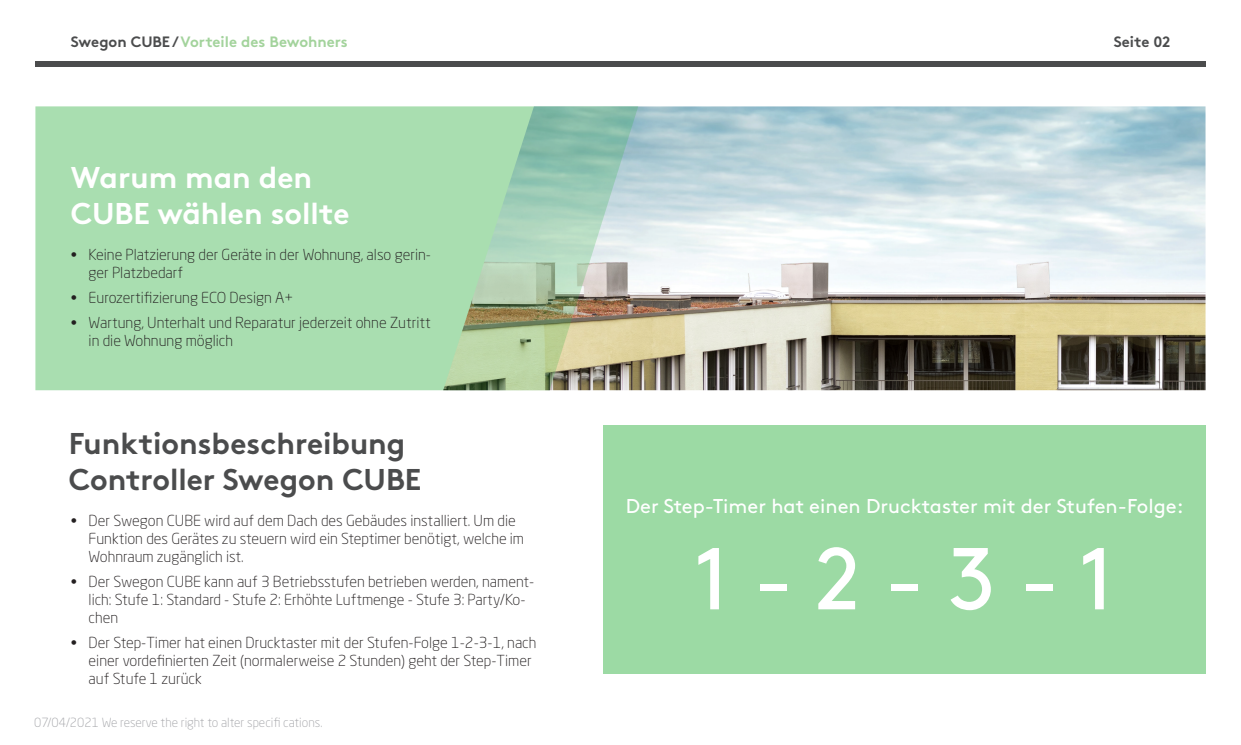
<style>
.page{position:relative;width:1241px;height:745px;background:#fff}
.page>*{position:absolute;margin:0;border:0;box-sizing:border-box;transform-origin:0 0}
.t1{font:87.5px "Swegon Brown";color:#fff}
.Titel{font:700 30px/36px "Swegon Brown";color:#4b4c4d}
.Titel-2{font:700 30px "Swegon Brown";color:#fff}
.t2{font:20px "Swegon Brown";color:#fff}
.t3{font:300 15px/18px "Neo Sans Std";color:#231f20}
.t4{font:700 15px "Swegon Brown";color:#a3d39c}
.t5{font:700 15px "Swegon Brown";color:#4b4c4d}
.t6{font:300 12.5px "Neo Sans Std";color:#a3a4a8}
.s1{color:#4b4c4d}
</style>
<div class="page">
<img style="left:638px;top:106px;width:567px;height:284px">
<svg style="left:35px;top:106px;width:603px;height:284px;background:#a9d6ad"></svg>
<div style="left:35px;top:61px;width:1170px;height:5px;background:#4b4c4d"></div>
<div style="left:602px;top:425px;width:603px;height:248px;background:#9cdaa4"></div>
<p class="t4" style="left:71px;top:29px;width:278px"><span class="s1">Swegon CUBE /</span> Vorteile des Bewohners</p>
<p class="t5" style="left:1113px;top:29px;width:58px">Seite 02</p>
<p class="Titel-2" style="left:71px;top:153px;width:243px">Warum man den</p>
<p class="Titel-2" style="left:71px;top:189px;width:280px">CUBE wählen sollte</p>
<p class="t3" style="left:89px;top:245px;width:344px;text-indent:-18px">• Keine Platzierung der Geräte in der Wohnung, also gerin&shy;ger Platzbedarf</p>
<p class="t3" style="left:71px;top:288px;width:224px">• Eurozertifizierung ECO Design A+</p>
<p class="t3" style="left:89px;top:313px;width:343px;text-indent:-18px">• Wartung, Unterhalt und Reparatur jederzeit ohne Zutritt in die Wohnung möglich</p>
<p class="Titel" style="left:69px;top:422px;width:354px">Funktionsbeschreibung<br>Controller Swegon CUBE</p>
<p class="t3" style="left:89px;top:511px;width:437px;text-indent:-18px">• Der Swegon CUBE wird auf dem Dach des Gebäudes installiert. Um die<br>Funktion des Gerätes zu steuern wird ein Steptimer benötigt, welche im<br>Wohnraum zugänglich ist.</p>
<p class="t3" style="left:89px;top:572px;width:447px;text-indent:-18px">• Der Swegon CUBE kann auf 3 Betriebsstufen betrieben werden, nament&shy;lich: Stufe 1: Standard - Stufe 2: Erhöhte Luftmenge - Stufe 3: Party/Ko&shy;chen</p>
<p class="t3" style="left:89px;top:633px;width:449px;text-indent:-18px">• Der Step-Timer hat einen Drucktaster mit der Stufen-Folge 1-2-3-1, nach einer vordefinierten Zeit (normalerweise 2 Stunden) geht der Step-Timer auf Stufe 1 zurück</p>
<p class="t6" style="left:34px;top:714px;width:290px">07/04/2021 We reserve the right to alter specifi cations.</p>
<p class="t2" style="left:625px;top:490px;width:559px">Der Step-Timer hat einen Drucktaster mit der Stufen-Folge:</p>
<p class="t1" style="left:694px;top:511px;width:421px">1 - 2 - 3 - 1</p>
</div>
